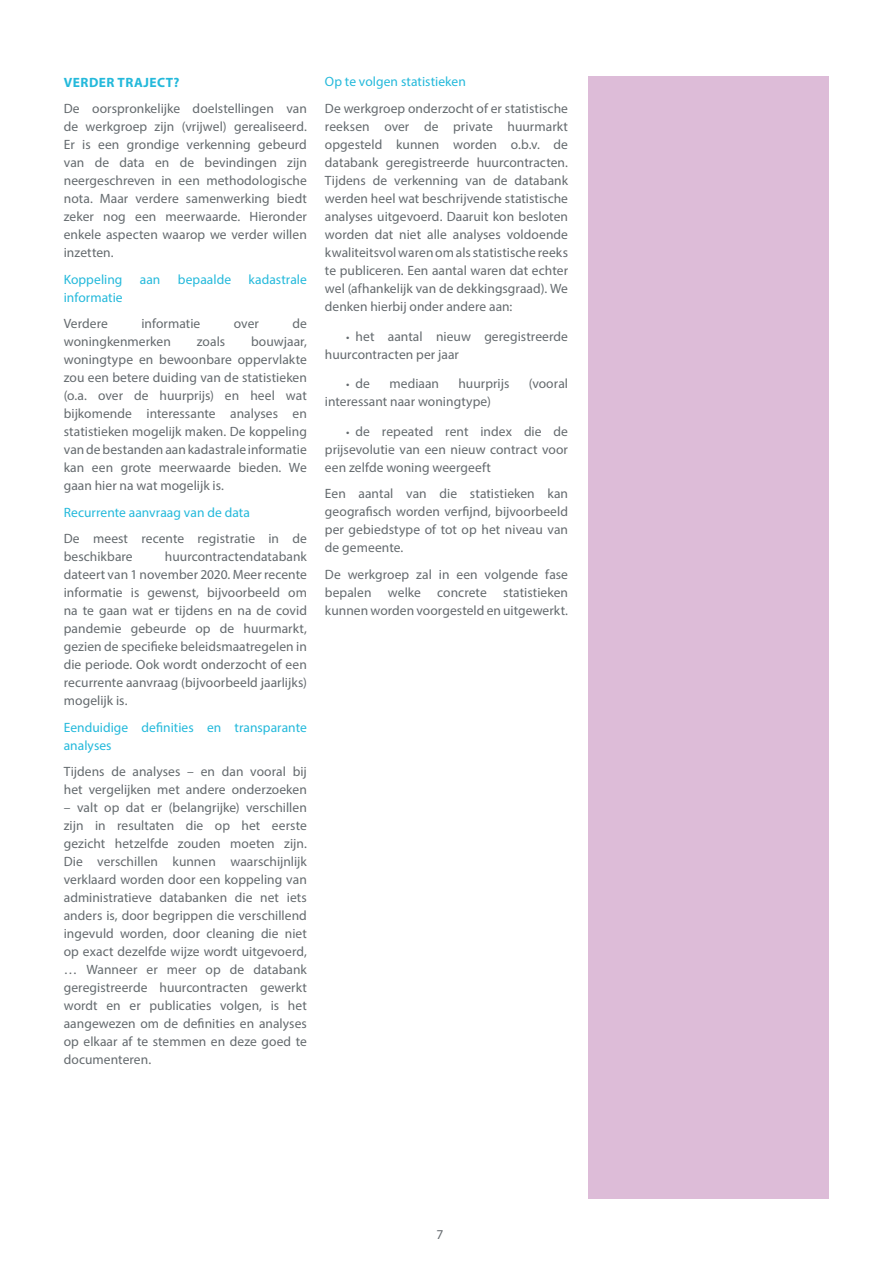
<style>
.page{position:relative;width:893px;height:1263px;background:#fff}
.page>*{position:absolute;margin:0;border:0;box-sizing:border-box;transform-origin:0 0}
.t1{font:13.5px/18px "Myriad Pro";letter-spacing:.005em;color:#646a6e;text-align:justify}
.t2{font:13.5px/18px "Myriad Pro";letter-spacing:.005em;color:#24b9db}
.t3{font:700 13.5px "Myriad Pro";letter-spacing:.035em;color:#24b9db}
.s1{font-size:12px}
</style>
<div class="page">
<div style="left:588px;top:77px;width:241px;height:1122px;background:#ddbcd8"></div>
<p class="t3" style="left:64px;top:73px;width:117px">VERDER TRAJECT?</p>
<p class="t1" style="left:64px;top:99px;width:245px">De oorspronkelijke doelstellingen van de werkgroep zijn (vrijwel) gerealiseerd.<br>Er is een grondige verkenning gebeurd van de data en de bevindingen zijn neergeschreven in een methodologische nota. Maar verdere samenwerking biedt zeker nog een meerwaarde. Hieronder enkele aspecten waarop we verder willen inzetten.</p>
<p class="t2" style="left:64px;top:270px;width:60px">Koppeling</p>
<p class="t2" style="left:140px;top:270px;width:22px">aan</p>
<p class="t2" style="left:178px;top:270px;width:55px">bepaalde</p>
<p class="t2" style="left:249px;top:270px;width:60px">kadastrale</p>
<p class="t2" style="left:64px;top:288px;width:60px">informatie</p>
<p class="t1" style="left:64px;top:314px;width:46px">Verdere</p>
<p class="t1" style="left:141px;top:314px;width:60px">informatie</p>
<p class="t1" style="left:234px;top:314px;width:27px">over</p>
<p class="t1" style="left:292px;top:314px;width:16px">de</p>
<p class="t1" style="left:64px;top:332px;width:109px">woningkenmerken</p>
<p class="t1" style="left:197px;top:332px;width:30px">zoals</p>
<p class="t1" style="left:64px;top:332px;width:245px;text-indent:187px">bouwjaar, woningtype en bewoonbare oppervlakte zou een betere duiding van de statistieken (o.a. over de huurprijs) en heel wat bijkomende interessante analyses en statistieken mogelijk maken. De koppeling van de bestanden aan kadastrale informatie kan een grote meerwaarde bieden. We gaan hier na wat mogelijk is.</p>
<p class="t2" style="left:64px;top:503px;width:188px">Recurrente aanvraag van de data</p>
<p class="t1" style="left:64px;top:529px;width:245px">De meest recente registratie in de beschikbare</p>
<p class="t1" style="left:64px;top:547px;width:245px;text-indent:101px">huurcontractendatabank dateert van 1 november 2020. Meer recente informatie is gewenst, bijvoorbeeld om na te gaan wat er tijdens en na de covid pandemie gebeurde op de huurmarkt, gezien de specifieke beleidsmaatregelen in die periode. Ook wordt onderzocht of een recurrente aanvraag (bijvoorbeeld jaarlijks) mogelijk is.</p>
<p class="t2" style="left:64px;top:718px;width:245px">Eenduidige definities en transparante analyses</p>
<p class="t1" style="left:64px;top:762px;width:245px">Tijdens de analyses – en dan vooral bij het vergelijken met andere onderzoeken</p>
<p class="t1" style="left:64px;top:798px;width:245px">– valt op dat er (belangrijke) verschillen zijn in resultaten die op het eerste gezicht hetzelfde zouden moeten zijn.<br>Die verschillen kunnen waarschijnlijk verklaard worden door een koppeling van administratieve databanken die net iets anders is, door begrippen die verschillend ingevuld worden, door cleaning die niet op exact dezelfde wijze wordt uitgevoerd, … Wanneer er meer op de databank geregistreerde huurcontracten gewerkt wordt en er publicaties volgen, is het aangewezen om de definities en analyses op elkaar af te stemmen en deze goed te documenteren.</p>
<p class="t2" style="left:325px;top:73px;width:142px">Op te volgen statistieken</p>
<p class="t1" style="left:325px;top:99px;width:245px">De werkgroep onderzocht of er statistische reeksen over de private huurmarkt opgesteld kunnen worden o.b.v. de databank geregistreerde huurcontracten.<br>Tijdens de verkenning van de databank werden heel wat beschrijvende statistische analyses uitgevoerd. Daaruit kon besloten worden dat niet alle analyses voldoende kwaliteitsvol waren om als statistische reeks te publiceren. Een aantal waren dat echter wel (afhankelijk van de dekkingsgraad). We denken hierbij onder andere aan:</p>
<p class="t1" style="left:325px;top:327px;width:245px;text-indent:21px"><span class="s1">•</span> het aantal nieuw geregistreerde huurcontracten per jaar</p>
<p class="t1" style="left:346px;top:374px;width:25px"><span class="s1">•</span> de</p>
<p class="t1" style="left:389px;top:374px;width:51px">mediaan</p>
<p class="t1" style="left:458px;top:374px;width:52px">huurprijs</p>
<p class="t1" style="left:529px;top:374px;width:41px">(vooral</p>
<p class="t1" style="left:325px;top:392px;width:167px">interessant naar woningtype)</p>
<p class="t1" style="left:325px;top:422px;width:245px;text-indent:21px"><span class="s1">•</span> de repeated rent index die de prijsevolutie van een nieuw contract voor een zelfde woning weergeeft</p>
<p class="t1" style="left:325px;top:484px;width:245px">Een aantal van die statistieken kan geografisch worden verfijnd, bijvoorbeeld per gebiedstype of tot op het niveau van de gemeente.</p>
<p class="t1" style="left:325px;top:565px;width:245px">De werkgroep zal in een volgende fase bepalen welke concrete statistieken kunnen worden voorgesteld en uitgewerkt.</p>
<p class="t1" style="left:437px;top:1225px;width:8px">7</p>
</div>
